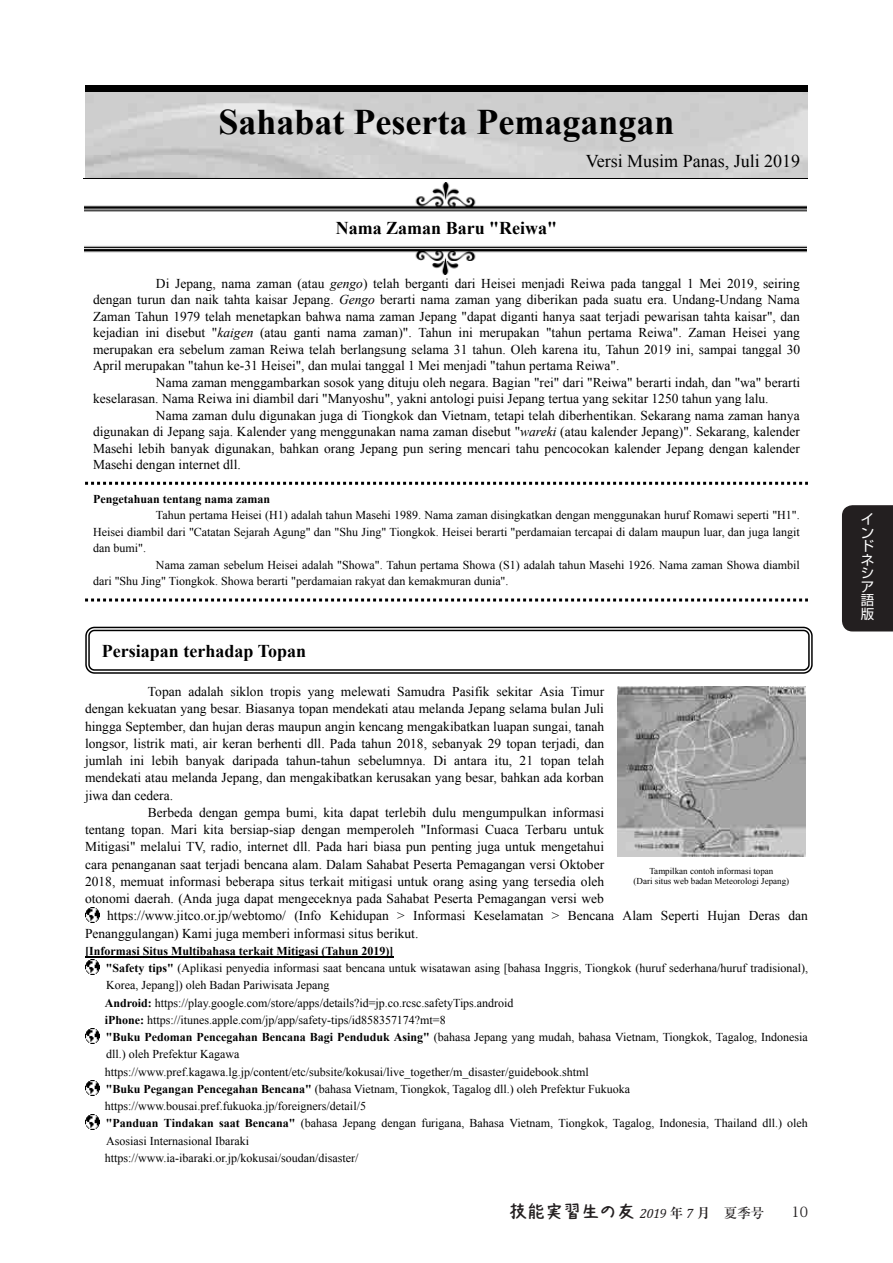
<style>
.page{position:relative;width:893px;height:1263px;background:#fff}
.page>*{position:absolute;margin:0;border:0;box-sizing:border-box;transform-origin:0 0}
.t1{font:700 36px "Times New Roman";color:#000}
.t2{font:700 18px "Times New Roman";color:#000}
.t3{font:18px "Times New Roman";color:#000}
.t4{font:18px "Rii Tegaki N R";color:#231f20}
.t5{font:13.5px "Times New Roman";color:#000}
.t6{font:13.5px/13.5px "Shin Go Pro";color:#fff;text-align:justify}
.t7{font:12px/17.2px "Times New Roman";color:#000}
.t8{font:700 12px "Times New Roman";color:#000}
.t9{font:9px/10.4px "Times New Roman";color:#000;text-align:center}
.s1{font-style:italic}
.s2{font-weight:700}
.s3{font-family:"Cambria";font-style:italic;font-size:13.5px}
.s4{font-family:"Ryumin Pr 6";font-weight:700;font-size:13.5px}
.s5{font-family:"Ryumin Pr 6";font-weight:500;font-size:13.5px}
.s6{font-family:"UD Reimin Pr 6";font-size:13.5px}
</style>
<div class="page">
<img style="left:85px;top:90px;width:722px;height:89px">
<img style="left:85px;top:182px;width:722px;height:93px">
<div style="left:85px;top:222px;width:722px;height:13px;background:#fff"></div>
<div style="left:85px;top:85px;width:723px;height:5px;background:#000"></div>
<hr style="left:85px;top:91px;width:723px;height:1px;background:#000">
<hr style="left:84px;top:179px;width:724px;height:1px;background:#000">
<img style="left:85px;top:908px;width:15px;height:14px">
<hr style="left:85px;top:956px;width:308px;height:1px;background:#000">
<img style="left:85px;top:959px;width:15px;height:15px">
<img style="left:85px;top:1028px;width:15px;height:15px">
<img style="left:85px;top:1080px;width:15px;height:15px">
<img style="left:85px;top:1115px;width:15px;height:14px">
<svg style="left:85px;top:627px;width:728px;height:47px"></svg>
<svg style="left:85px;top:482px;width:723px;height:3px"></svg>
<svg style="left:85px;top:598px;width:723px;height:3px"></svg>
<img style="left:617px;top:686px;width:188px;height:170px">
<div style="left:842px;top:505px;width:51px;height:126px;background:#231f20"></div>
<h1 class="t1" style="left:218px;top:97px;width:457px">Sahabat Peserta Pemagangan</h1>
<h2 class="t3" style="left:586px;top:149px;width:216px">Versi Musim Panas, Juli 2019</h2>
<h2 class="t2" style="left:336px;top:216px;width:223px">Nama Zaman Baru "Reiwa"</h2>
<p class="t5" style="left:156px;top:274px;width:645px">Di Jepang, nama zaman (atau <span class="s1">gengo</span>) telah berganti dari Heisei menjadi Reiwa pada tanggal 1 Mei 2019, seiring</p>
<p class="t5" style="left:93px;top:290px;width:708px">dengan turun dan naik tahta kaisar Jepang. <span class="s1">Gengo</span> berarti nama zaman yang diberikan pada suatu era. Undang-Undang Nama</p>
<p class="t5" style="left:93px;top:307px;width:708px">Zaman Tahun 1979 telah menetapkan bahwa nama zaman Jepang "dapat diganti hanya saat terjadi pewarisan tahta kaisar", dan</p>
<p class="t5" style="left:93px;top:323px;width:708px">kejadian ini disebut "<span class="s1">kaigen</span> (atau ganti nama zaman)". Tahun ini merupakan "tahun pertama Reiwa". Zaman Heisei yang</p>
<p class="t5" style="left:93px;top:340px;width:709px">merupakan era sebelum zaman Reiwa telah berlangsung selama 31 tahun. Oleh karena itu, Tahun 2019 ini, sampai tanggal 30</p>
<p class="t5" style="left:93px;top:356px;width:528px">April merupakan "tahun ke-31 Heisei", dan mulai tanggal 1 Mei menjadi "tahun pertama Reiwa".</p>
<p class="t5" style="left:156px;top:373px;width:646px">Nama zaman menggambarkan sosok yang dituju oleh negara. Bagian "rei" dari "Reiwa" berarti indah, dan "wa" berarti</p>
<p class="t5" style="left:93px;top:389px;width:677px">keselarasan. Nama Reiwa ini diambil dari "Manyoshu", yakni antologi puisi Jepang tertua yang sekitar 1250 tahun yang lalu.</p>
<p class="t5" style="left:156px;top:406px;width:645px">Nama zaman dulu digunakan juga di Tiongkok dan Vietnam, tetapi telah diberhentikan. Sekarang nama zaman hanya</p>
<p class="t5" style="left:93px;top:422px;width:708px">digunakan di Jepang saja. Kalender yang menggunakan nama zaman disebut "<span class="s1">wareki</span> (atau kalender Jepang)". Sekarang, kalender</p>
<p class="t5" style="left:93px;top:439px;width:708px">Masehi lebih banyak digunakan, bahkan orang Jepang pun sering mencari tahu pencocokan kalender Jepang dengan kalender</p>
<p class="t5" style="left:93px;top:455px;width:149px">Masehi dengan internet dll.</p>
<p class="t8" style="left:93px;top:490px;width:178px">Pengetahuan tentang nama zaman</p>
<p class="t7" style="left:156px;top:506px;width:645px">Tahun pertama Heisei (H1) adalah tahun Masehi 1989. Nama zaman disingkatkan dengan menggunakan huruf Romawi seperti "H1".</p>
<p class="t7" style="left:93px;top:523px;width:708px">Heisei diambil dari "Catatan Sejarah Agung" dan "Shu Jing" Tiongkok. Heisei berarti "perdamaian tercapai di dalam maupun luar, dan juga langit</p>
<p class="t7" style="left:93px;top:539px;width:54px">dan bumi".</p>
<p class="t7" style="left:156px;top:556px;width:645px">Nama zaman sebelum Heisei adalah "Showa". Tahun pertama Showa (S1) adalah tahun Masehi 1926. Nama zaman Showa diambil</p>
<p class="t7" style="left:93px;top:573px;width:417px">dari "Shu Jing" Tiongkok. Showa berarti "perdamaian rakyat dan kemakmuran dunia".</p>
<h2 class="t2" style="left:102px;top:639px;width:206px">Persiapan terhadap Topan</h2>
<p class="t5" style="left:148px;top:682px;width:458px">Topan adalah siklon tropis yang melewati Samudra Pasifik sekitar Asia Timur</p>
<p class="t5" style="left:85px;top:700px;width:520px">dengan kekuatan yang besar. Biasanya topan mendekati atau melanda Jepang selama bulan Juli</p>
<p class="t5" style="left:85px;top:717px;width:521px">hingga September, dan hujan deras maupun angin kencang mengakibatkan luapan sungai, tanah</p>
<p class="t5" style="left:85px;top:734px;width:521px">longsor, listrik mati, air keran berhenti dll. Pada tahun 2018, sebanyak 29 topan terjadi, dan</p>
<p class="t5" style="left:85px;top:751px;width:521px">jumlah ini lebih banyak daripada tahun-tahun sebelumnya. Di antara itu, 21 topan telah</p>
<p class="t5" style="left:85px;top:769px;width:520px">mendekati atau melanda Jepang, dan mengakibatkan kerusakan yang besar, bahkan ada korban</p>
<p class="t5" style="left:85px;top:786px;width:90px">jiwa dan cedera.</p>
<p class="t5" style="left:148px;top:803px;width:458px">Berbeda dengan gempa bumi, kita dapat terlebih dulu mengumpulkan informasi</p>
<p class="t5" style="left:85px;top:820px;width:521px">tentang topan. Mari kita bersiap-siap dengan memperoleh "Informasi Cuaca Terbaru untuk</p>
<p class="t5" style="left:85px;top:838px;width:520px">Mitigasi" melalui TV, radio, internet dll. Pada hari biasa pun penting juga untuk mengetahui</p>
<p class="t5" style="left:85px;top:855px;width:521px">cara penanganan saat terjadi bencana alam. Dalam Sahabat Peserta Pemagangan versi Oktober</p>
<p class="t5" style="left:85px;top:872px;width:521px">2018, memuat informasi beberapa situs terkait mitigasi untuk orang asing yang tersedia oleh</p>
<p class="t5" style="left:85px;top:889px;width:520px">otonomi daerah. (Anda juga dapat mengeceknya pada Sahabat Peserta Pemagangan versi web</p>
<p class="t5" style="left:107px;top:907px;width:702px">https://www.jitco.or.jp/webtomo/ (Info Kehidupan &gt; Informasi Keselamatan &gt; Bencana Alam Seperti Hujan Deras dan</p>
<p class="t5" style="left:85px;top:924px;width:335px">Penanggulangan) Kami juga memberi informasi situs berikut.</p>
<p class="t7" style="left:105px;top:942px;width:705px;text-indent:-20px"><span class="s2">[Informasi Situs Multibahasa terkait Mitigasi (Tahun 2019)]<br>"Safety tips"</span> (Aplikasi penyedia informasi saat bencana untuk wisatawan asing [bahasa Inggris, Tiongkok (huruf sederhana/huruf tradisional), Korea, Jepang]) oleh Badan Pariwisata Jepang<br><span class="s2">Android:</span> https://play.google.com/store/apps/details?id=jp.co.rcsc.safetyTips.android<br><span class="s2">iPhone:</span> https://itunes.apple.com/jp/app/safety-tips/id858357174?mt=8<br><span class="s2">"Buku Pedoman Pencegahan Bencana Bagi Penduduk Asing"</span> (bahasa Jepang yang mudah, bahasa Vietnam, Tiongkok, Tagalog, Indonesia dll.) oleh Prefektur Kagawa<br>https://www.pref.kagawa.lg.jp/content/etc/subsite/kokusai/live_together/m_disaster/guidebook.shtml<br><span class="s2">"Buku Pegangan Pencegahan Bencana"</span> (bahasa Vietnam, Tiongkok, Tagalog dll.) oleh Prefektur Fukuoka https://www.bousai.pref.fukuoka.jp/foreigners/detail/5<br><span class="s2">"Panduan Tindakan saat Bencana"</span> (bahasa Jepang dengan furigana, Bahasa Vietnam, Tiongkok, Tagalog, Indonesia, Thailand dll.) oleh Asosiasi Internasional Ibaraki<br>https://www.ia-ibaraki.or.jp/kokusai/soudan/disaster/</p>
<p class="t9" style="left:634px;top:866px;width:157px">Tampilkan contoh informasi topan<br>(Dari situs web badan Meteorologi Jepang)</p>
<h2 class="t4" style="left:509px;top:1202px;width:300px">技能実習生の友 <span class="s3">2019</span> <span class="s4">年</span> <span class="s3">7</span> <span class="s4">月</span> <span class="s5">夏季号　　</span><span class="s6">10</span></h2>
<p class="t6" style="left:861px;top:511px;width:15px">インドネシア語版</p>
</div>
